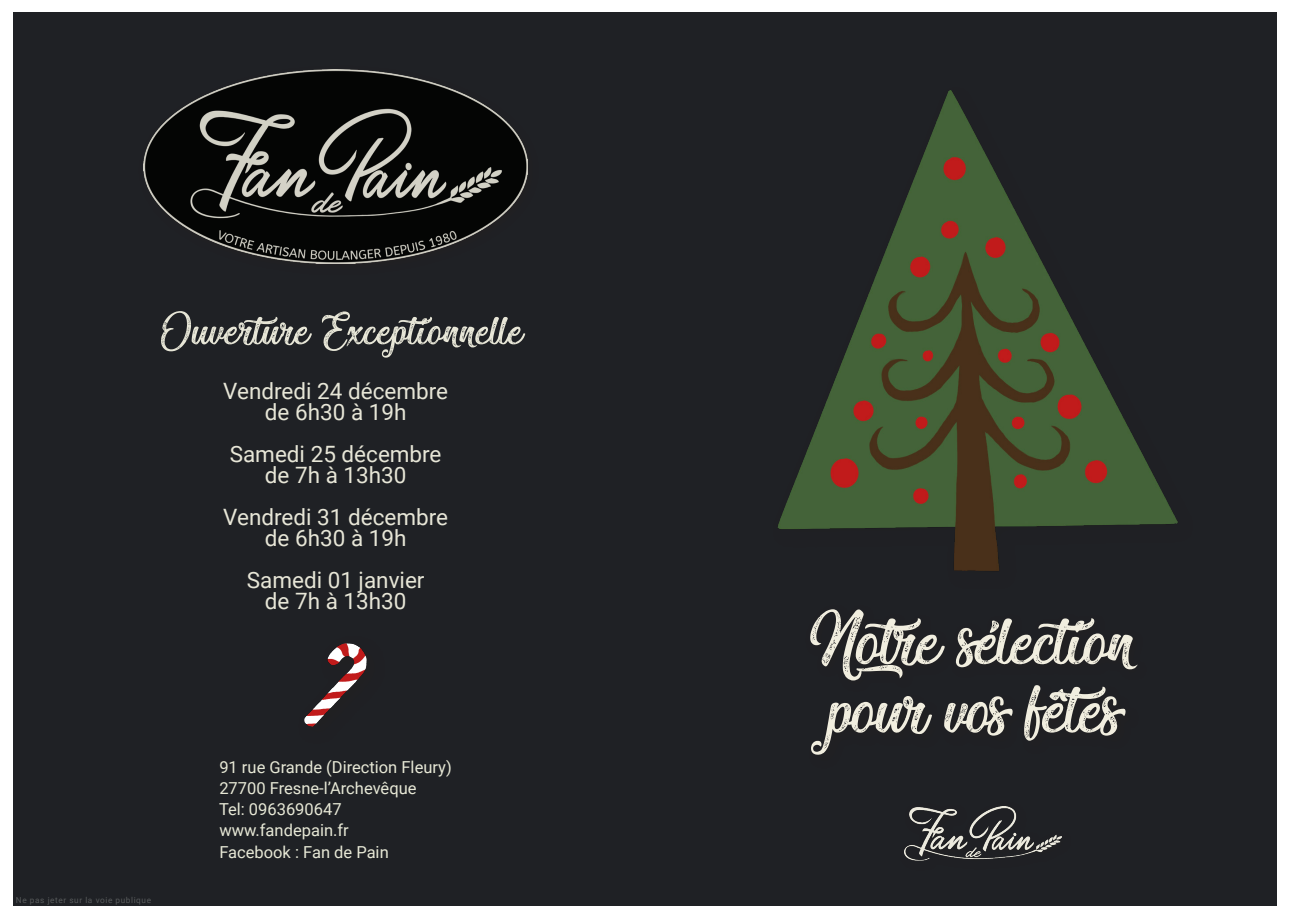
<style>
.page{position:relative;width:1289px;height:919px;background:#fff}
.page>*{position:absolute;margin:0;border:0;box-sizing:border-box;transform-origin:0 0}
.t1{font:90px/68.4px "Miraculous&Christmas";color:#f1eedf}
.t2{font:54px "Miraculous&Christmas";letter-spacing:.02em;color:#e7e6d7}
.t3{font:22.5px/21px "Roboto";color:#e7e6d7;text-align:center}
.t4{font:16.5px/21px "Roboto";color:#e7e8d6}
.t5{font:8.25px "Roboto";letter-spacing:.07em;color:#585b5c}
</style>
<div class="page">
<div style="left:13px;top:13px;width:1263px;height:893px;background:#1f2125"></div>
<img style="left:777px;top:90px;width:401px;height:481px">
<div style="left:898px;top:801px;width:173px;height:70px;background:#231f20"></div>
<img style="left:904px;top:806px;width:157px;height:55px">
<div style="left:138px;top:65px;width:401px;height:210px;background:#231f20"></div>
<img style="left:143px;top:70px;width:385px;height:194px">
<div style="left:805px;top:604px;width:342px;height:87px;background:#231f20"></div>
<div style="left:808px;top:683px;width:331px;height:86px;background:#231f20"></div>
<img style="left:304px;top:643px;width:63px;height:84px">
<h2 class="t2" style="left:160px;top:302px;width:365px">Ouverture Exceptionnelle</h2>
<p class="t3" style="left:223px;top:379px;width:226px">Vendredi 24 décembre de 6h30 à 19h</p>
<p class="t3" style="left:230px;top:442px;width:213px">Samedi 25 décembre de 7h à 13h30</p>
<p class="t3" style="left:223px;top:505px;width:226px">Vendredi 31 décembre de 6h30 à 19h</p>
<p class="t3" style="left:247px;top:568px;width:179px">Samedi 01 janvier de 7h à 13h30</p>
<p class="t5" style="left:16px;top:894px;width:137px">Ne pas jeter sur la voie publique</p>
<p class="t4" style="left:219px;top:756px;width:234px">91 rue Grande (Direction Fleury)<br>27700 Fresne-l’Archevêque<br>Tel: 0963690647 www.fandepain.fr<br>Facebook : Fan de Pain</p>
<h1 class="t1" style="left:804px;top:610px;width:332px">Notre sélection pour vos fêtes</h1>
</div>
